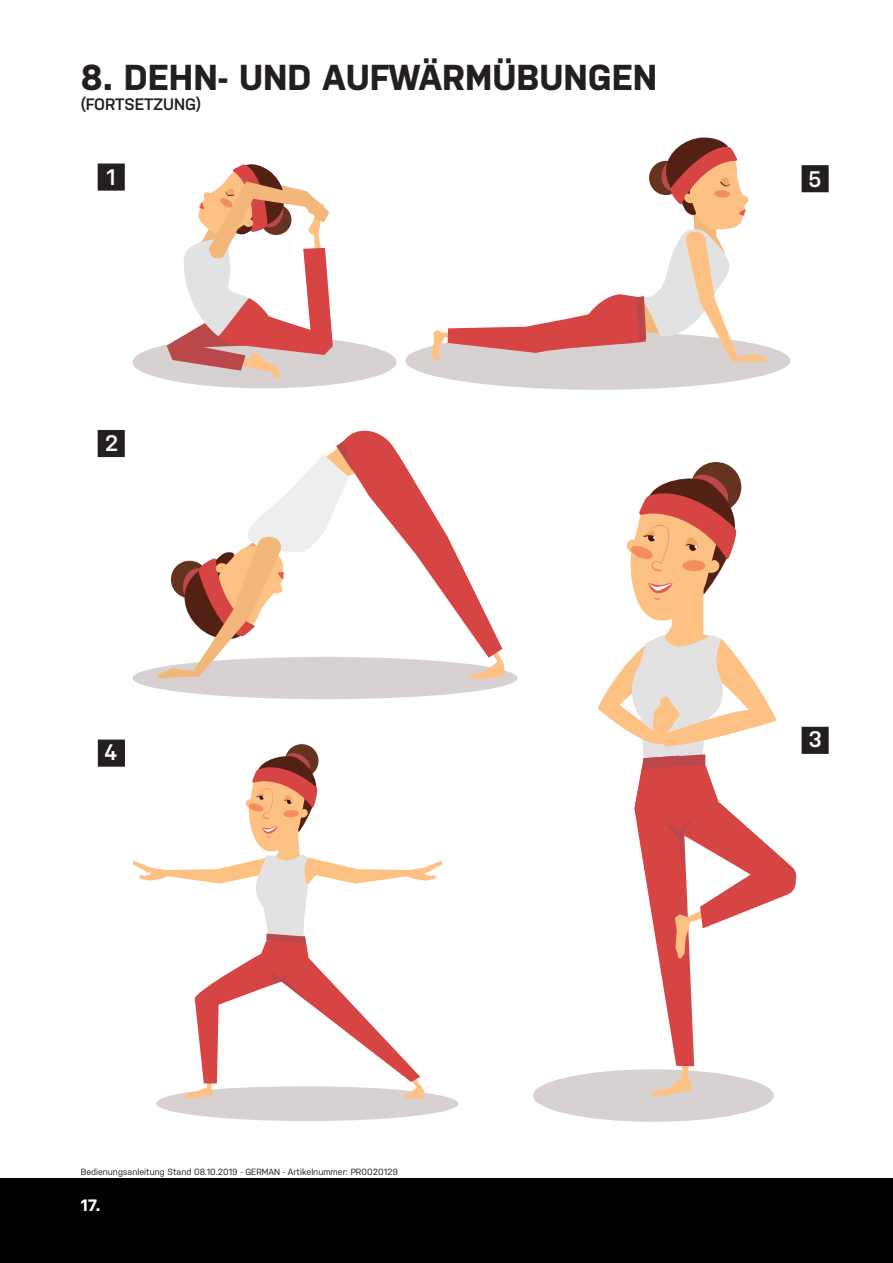
<style>
.page{position:relative;width:893px;height:1263px;background:#fff}
.page>*{position:absolute;margin:0;border:0;box-sizing:border-box;transform-origin:0 0}
.t1{font:700 36px "Nudista";color:#231f20}
.t2{font:600 22.5px "Nudista";color:#fff}
.t3{font:600 16.5px "Nudista";color:#231f20}
.t4{font:700 16.5px "Nudista";color:#fff}
.t5{font:9px "Nudista";color:#231f20}
</style>
<div class="page">
<div style="left:0;top:1178px;width:893px;height:85px;background:#000002"></div>
<div style="left:533px;top:1069px;width:241px;height:53px;background:#d7d2d1;border-radius:50%"></div>
<div style="left:691px;top:462px;width:50px;height:50px;background:#643420;border-radius:50%"></div>
<svg style="left:598px;top:475px;width:198px;height:620px"></svg>
<div style="left:156px;top:1086px;width:303px;height:35px;background:#d7d2d1;border-radius:50%"></div>
<svg style="left:132px;top:744px;width:311px;height:354px"></svg>
<div style="left:405px;top:331px;width:385px;height:59px;background:#d7d2d1;border-radius:50%"></div>
<svg style="left:431px;top:137px;width:336px;height:225px"></svg>
<div style="left:132px;top:657px;width:385px;height:42px;background:#d7d2d1;border-radius:50%"></div>
<svg style="left:158px;top:430px;width:347px;height:249px"></svg>
<div style="left:132px;top:336px;width:265px;height:52px;background:#d7d2d1;border-radius:50%"></div>
<svg style="left:167px;top:164px;width:166px;height:214px"></svg>
<div style="left:98px;top:163px;width:27px;height:28px;background:#231f20;border:2px solid #231f20"></div>
<div style="left:801px;top:165px;width:28px;height:27px;background:#231f20;border:2px solid #231f20"></div>
<div style="left:801px;top:727px;width:28px;height:27px;background:#231f20;border:2px solid #231f20"></div>
<div style="left:98px;top:430px;width:27px;height:27px;background:#231f20"></div>
<div style="left:98px;top:739px;width:27px;height:28px;background:#231f20;border:2px solid #231f20"></div>
<h1 class="t1" style="left:81px;top:57px;width:578px">8. DEHN- UND AUFWÄRMÜBUNGEN</h1>
<h3 class="t3" style="left:81px;top:95px;width:122px">(FORTSETZUNG)</h3>
<h2 class="t2" style="left:106px;top:164px;width:9px">1</h2>
<h2 class="t2" style="left:105px;top:430px;width:14px">2</h2>
<h2 class="t2" style="left:104px;top:739px;width:14px">4</h2>
<h2 class="t2" style="left:808px;top:166px;width:14px">5</h2>
<h2 class="t2" style="left:808px;top:727px;width:14px">3</h2>
<p class="t5" style="left:81px;top:1167px;width:319px">Bedienungsanleitung Stand 08.10.2019 - GERMAN - Artikelnummer: PR0020129</p>
<h3 class="t4" style="left:81px;top:1196px;width:21px">17.</h3>
</div>
